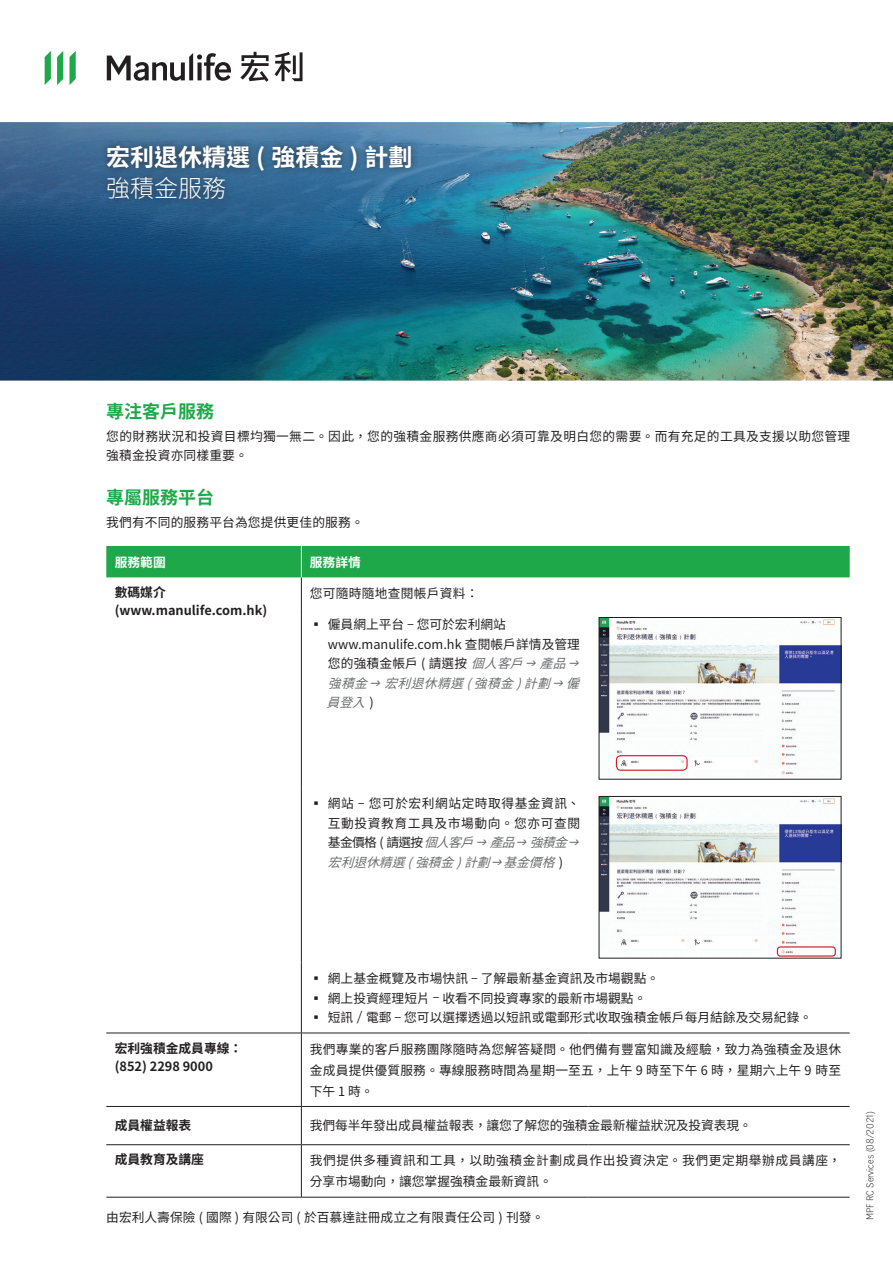
<style>
.page{position:relative;width:893px;height:1263px;background:#fff}
.page>*{position:absolute;margin:0;border:0;box-sizing:border-box;transform-origin:0 0}
.t1{font:700 24px "Noto Sans CJ Ktc";color:#fff}
.t2{font:300 24px "Noto Sans CJ Ktc";color:#fff}
.t3{font:700 18px "Noto Sans CJ Ktc";color:#1fa84a}
.t4{font:12.75px/19.5px "Noto Sans CJ Ktc";letter-spacing:.01em;color:#231f20}
.t5{font:12.75px/19.5px "Noto Sans CJ Ktc";letter-spacing:.045em;color:#231f20}
.t6{font:700 12.75px/18px "Noto Sans CJ Ktc";color:#231f20}
.t7{font:12.75px "Noto Sans CJ Ktc";letter-spacing:-.01em;color:#231f20}
.t8{font:700 12.75px "Noto Sans CJ Ktc";color:#fff}
.t9{font:300 9px "Manulife JH Sans";color:#231f20}
.s1{font-weight:300}
.s2{font-style:italic;color:#6c6d70}
</style>
<div class="page">
<img style="left:0;top:122px;width:893px;height:259px">
<svg style="left:240px;top:52px;width:29px;height:30px"></svg>
<svg style="left:275px;top:52px;width:28px;height:29px"></svg>
<svg style="left:69px;top:51px;width:7px;height:34px"></svg>
<svg style="left:57px;top:51px;width:6px;height:34px"></svg>
<svg style="left:45px;top:51px;width:6px;height:34px"></svg>
<svg style="left:107px;top:53px;width:124px;height:28px"></svg>
<div style="left:100px;top:138px;width:319px;height:69px;background:#231f20;opacity:.75"></div>
<div style="left:106px;top:546px;width:744px;height:31px;background:#1fa84a"></div>
<hr style="left:301px;top:577px;width:1px;height:32px;background:#231f20">
<hr style="left:301px;top:609px;width:1px;height:179px;background:#231f20">
<hr style="left:301px;top:788px;width:1px;height:174px;background:#231f20">
<hr style="left:301px;top:962px;width:1px;height:70px;background:#231f20">
<hr style="left:106px;top:1032px;width:195px;height:1px;background:#231f20">
<hr style="left:301px;top:1032px;width:288px;height:1px;background:#231f20">
<hr style="left:301px;top:1033px;width:1px;height:73px;background:#231f20">
<hr style="left:589px;top:1032px;width:261px;height:1px;background:#231f20">
<hr style="left:106px;top:1106px;width:195px;height:1px;background:#231f20">
<hr style="left:301px;top:1106px;width:288px;height:1px;background:#231f20">
<hr style="left:301px;top:1107px;width:1px;height:37px;background:#231f20">
<hr style="left:589px;top:1106px;width:261px;height:1px;background:#231f20">
<hr style="left:106px;top:1144px;width:195px;height:1px;background:#231f20">
<hr style="left:301px;top:1144px;width:288px;height:1px;background:#231f20">
<hr style="left:301px;top:1145px;width:1px;height:52px;background:#231f20">
<hr style="left:589px;top:1144px;width:261px;height:1px;background:#231f20">
<hr style="left:106px;top:1197px;width:195px;height:1px;background:#231f20">
<hr style="left:301px;top:1197px;width:288px;height:1px;background:#231f20">
<hr style="left:589px;top:1197px;width:261px;height:1px;background:#231f20">
<hr style="left:301px;top:546px;width:1px;height:31px;background:#fff">
<img style="left:601px;top:619px;width:238px;height:156px">
<div style="left:599px;top:617px;width:242px;height:162px;border:1px solid #231f20"></div>
<div style="left:616px;top:755px;width:72px;height:16px;border:1px solid #d1232a;border-radius:4px"></div>
<img style="left:601px;top:798px;width:238px;height:156px">
<div style="left:599px;top:796px;width:242px;height:162px;border:1px solid #231f20"></div>
<div style="left:777px;top:946px;width:59px;height:11px;border:1px solid #d1232a;border-radius:3px"></div>
<h1 class="t1" style="left:106px;top:143px;width:308px">宏利退休精選 ( 強積金 ) 計劃</h1>
<h1 class="t2" style="left:106px;top:175px;width:121px">強積金服務</h1>
<h2 class="t3" style="left:106px;top:401px;width:109px">專注客戶服務</h2>
<p class="t4" style="left:106px;top:427px;width:746px">您的財務狀況和投資目標均獨一無二。因此，您的強積金服務供應商必須可靠及明白您的需要。而有充足的工具及支援以助您管理強積金投資亦同樣重要。</p>
<h2 class="t3" style="left:106px;top:487px;width:109px">專屬服務平台</h2>
<p class="t4" style="left:106px;top:513px;width:259px">我們有不同的服務平台為您提供更佳的服務。</p>
<p class="t8" style="left:115px;top:555px;width:53px">服務範圍</p>
<p class="t8" style="left:310px;top:555px;width:52px">服務詳情</p>
<p class="t6" style="left:115px;top:584px;width:154px">數碼媒介(www.manulife.com.hk)</p>
<p class="t4" style="left:310px;top:584px;width:170px">您可隨時隨地查閱帳戶資料：</p>
<p class="t4" style="left:327px;top:615px;width:263px;text-indent:-17px"><span class="s1">▪</span> 僱員網上平台 – 您可於宏利網站www.manulife.com.hk 查閱帳戶詳情及管理您的強積金帳戶 ( 請選按<span class="s2">個人客戶產品強積金 宏利退休精選 ( 強積金 ) 計劃僱員登入</span> )</p>
<p class="t5" style="left:328px;top:794px;width:254px;text-indent:-18px"><span class="s1">▪</span> 網站 – 您可於宏利網站定時取得基金資訊、互動投資教育工具及市場動向。您亦可查閱基金價格 ( 請選按<span class="s2">個人客戶產品強積金宏利退休精選 ( 強積金 ) 計劃基金價格</span> )</p>
<p class="t4" style="left:310px;top:969px;width:351px"><span class="s1">▪</span> 網上基金概覽及市場快訊 – 了解最新基金資訊及市場觀點。</p>
<p class="t4" style="left:310px;top:988px;width:338px"><span class="s1">▪</span> 網上投資經理短片 – 收看不同投資專家的最新市場觀點。</p>
<p class="t4" style="left:310px;top:1008px;width:504px"><span class="s1">▪</span> 短訊 / 電郵 – 您可以選擇透過以短訊或電郵形式收取強積金帳戶每月結餘及交易紀錄。</p>
<p class="t6" style="left:115px;top:1039px;width:129px">宏利強積金成員專線：(852) 2298 9000</p>
<p class="t4" style="left:310px;top:1039px;width:533px;line-height:21px;text-align:justify">我們專業的客戶服務團隊隨時為您解答疑問。他們備有豐富知識及經驗，致力為強積金及退休金成員提供優質服務。專線服務時間為星期一至五，上午 9 時至下午 6 時，星期六上午 9 時至下午 1 時。</p>
<p class="t6" style="left:115px;top:1117px;width:78px">成員權益報表</p>
<p class="t7" style="left:310px;top:1118px;width:443px">我們每半年發出成員權益報表，讓您了解您的強積金最新權益狀況及投資表現。</p>
<p class="t6" style="left:115px;top:1151px;width:91px">成員教育及講座</p>
<p class="t5" style="left:310px;top:1150px;width:533px;line-height:21px">我們提供多種資訊和工具，以助強積金計劃成員作出投資決定。我們更定期舉辦成員講座，分享市場動向，讓您掌握強積金最新資訊。</p>
<p class="t4" style="left:106px;top:1207px;width:439px">由宏利人壽保險 ( 國際 ) 有限公司 ( 於百慕達註冊成立之有限責任公司 ) 刊發。</p>
<p class="t9" style="left:863px;top:1220px;width:111px;rotate:-90deg">MPF RC Services (08/2021)</p>
</div>
